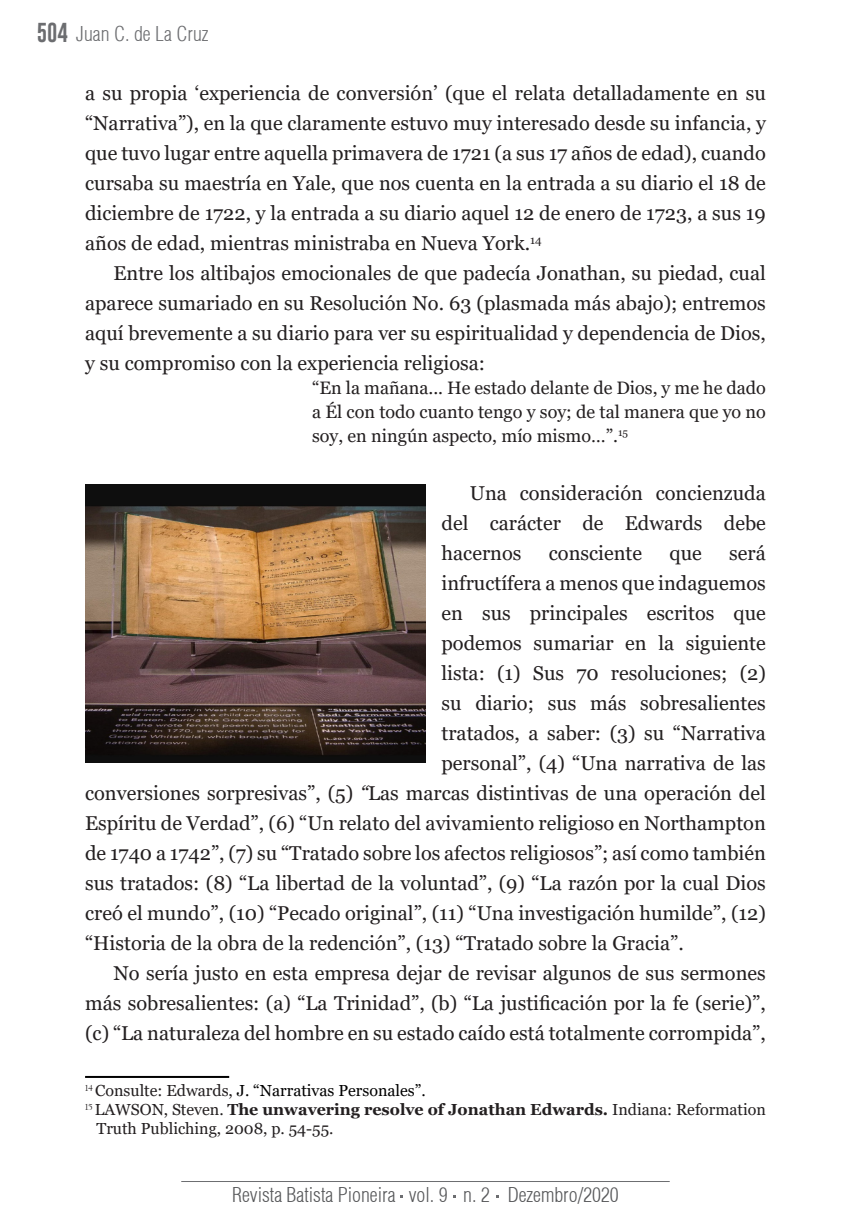
<style>
.page{position:relative;width:851px;height:1219px;background:#fff}
.page>*{position:absolute;margin:0;border:0;box-sizing:border-box;transform-origin:0 0}
.Texto{font:20px/30px "Georgia";color:#231f20;text-align:justify}
.t1{font:300 condensed 20px "Helvetica";color:#57585a}
.t2{font:300 condensed 20px "Helvetica";color:#6c6d70}
.Citação_recuada{font:18px/24px "Georgia";color:#231f20;text-align:justify}
.Nota_de_Rodapé{font:16px/19px "Georgia";color:#231f20}
.Nota_de_Rodapé-2{font:16px "Georgia";color:#000}
.s1{font-family:"Gobold";font-weight:400;font-stretch:normal}
.s2{font-style:italic}
.s3{color:#231f20}
.s4{font-weight:700}
</style>
<div class="page">
<hr style="left:181px;top:1181px;width:488px;height:1px;background:#6c6d70">
<hr style="left:85px;top:1076px;width:144px;height:2px;background:#000">
<img style="left:85px;top:485px;width:340px;height:277px">
<p class="t2" style="left:37px;top:21px;width:173px"><span class="s1">504</span> Juan C. de La Cruz</p>
<p class="Texto" style="left:85px;top:79px;width:682px">a su propia ‘experiencia de conversión’ (que el relata detalladamente en su “Narrativa”), en la que claramente estuvo muy interesado desde su infancia, y que tuvo lugar entre aquella primavera de 1721 (a sus 17 años de edad), cuando cursaba su maestría en Yale, que nos cuenta en la entrada a su diario el 18 de diciembre de 1722, y la entrada a su diario aquel 12 de enero de 1723, a sus 19 años de edad, mientras ministraba en Nueva York.<sup>14</sup></p>
<p class="Texto" style="left:85px;top:259px;width:682px;text-indent:28px">Entre los altibajos emocionales de que padecía Jonathan, su piedad, cual aparece sumariado en su Resolución No. 63 (plasmada más abajo); entremos aquí brevemente a su diario para ver su espiritualidad y dependencia de Dios, y su compromiso con la experiencia religiosa:</p>
<p class="Citação_recuada" style="left:312px;top:376px;width:455px">“En la mañana... He estado delante de Dios, y me he dado a Él con todo cuanto tengo y soy; de tal manera que yo no soy, en ningún aspecto, mío mismo…”.<sup>15</sup></p>
<p class="Texto" style="left:441px;top:478px;width:326px;text-indent:28px">Una consideración concienzuda del carácter de Edwards debe hacernos</p>
<p class="Texto" style="left:548px;top:538px;width:95px">consciente</p>
<p class="Texto" style="left:669px;top:538px;width:34px">que</p>
<p class="Texto" style="left:729px;top:538px;width:38px">será</p>
<p class="Texto" style="left:441px;top:568px;width:326px">infructífera a menos que indaguemos</p>
<p class="Texto" style="left:441px;top:598px;width:326px">en sus principales escritos que</p>
<p class="Texto" style="left:441px;top:628px;width:326px">podemos sumariar en la siguiente</p>
<p class="Texto" style="left:441px;top:658px;width:326px">lista: (1) Sus 70 resoluciones; (2)</p>
<p class="Texto" style="left:441px;top:688px;width:326px">su diario; sus más sobresalientes</p>
<p class="Texto" style="left:441px;top:718px;width:326px">tratados, a saber: (3) su “Narrativa</p>
<p class="Texto" style="left:441px;top:748px;width:326px">personal”, (4) “Una narrativa de las</p>
<p class="Texto" style="left:85px;top:778px;width:682px">conversiones sorpresivas”, (5) <span class="s2">“</span>Las marcas distintivas de una operación del</p>
<p class="Texto" style="left:85px;top:808px;width:682px">Espíritu de Verdad”, (6) “Un relato del avivamiento religioso en Northampton</p>
<p class="Texto" style="left:85px;top:838px;width:682px">de 1740 a 1742”, (7) su “Tratado sobre los afectos religiosos”; así como también</p>
<p class="Texto" style="left:85px;top:868px;width:682px">sus tratados: (8) “La libertad de la voluntad”, (9) “La razón por la cual Dios</p>
<p class="Texto" style="left:85px;top:898px;width:682px">creó el mundo”, (10) “Pecado original”, (11) “Una investigación humilde”, (12)</p>
<p class="Texto" style="left:85px;top:928px;width:600px">“Historia de la obra de la redención”, (13) “Tratado sobre la Gracia”.</p>
<p class="Texto" style="left:85px;top:958px;width:682px;text-indent:28px">No sería justo en esta empresa dejar de revisar algunos de sus sermones más sobresalientes: (a) “La Trinidad”, (b) “La justificación por la fe (serie)”, (c) “La naturaleza del hombre en su estado caído está totalmente corrompida”,</p>
<p class="Nota_de_Rodapé-2" style="left:85px;top:1081px;width:342px"><sup>14</sup> <span class="s3">Consulte: Edwards,</span> J. “Narrativas Personales”.</p>
<p class="Nota_de_Rodapé" style="left:96px;top:1100px;width:670px;text-indent:-11px"><sup>15</sup> LAWSON, Steven. <span class="s4">The unwavering resolve of Jonathan Edwards.</span> Indiana: Reformation<br>Truth Publiching, 2008, p. 54-55.</p>
<p class="t1" style="left:232px;top:1182px;width:388px">Revista Batista Pioneira vol. 9 n. 2 Dezembro/2020</p>
</div>
